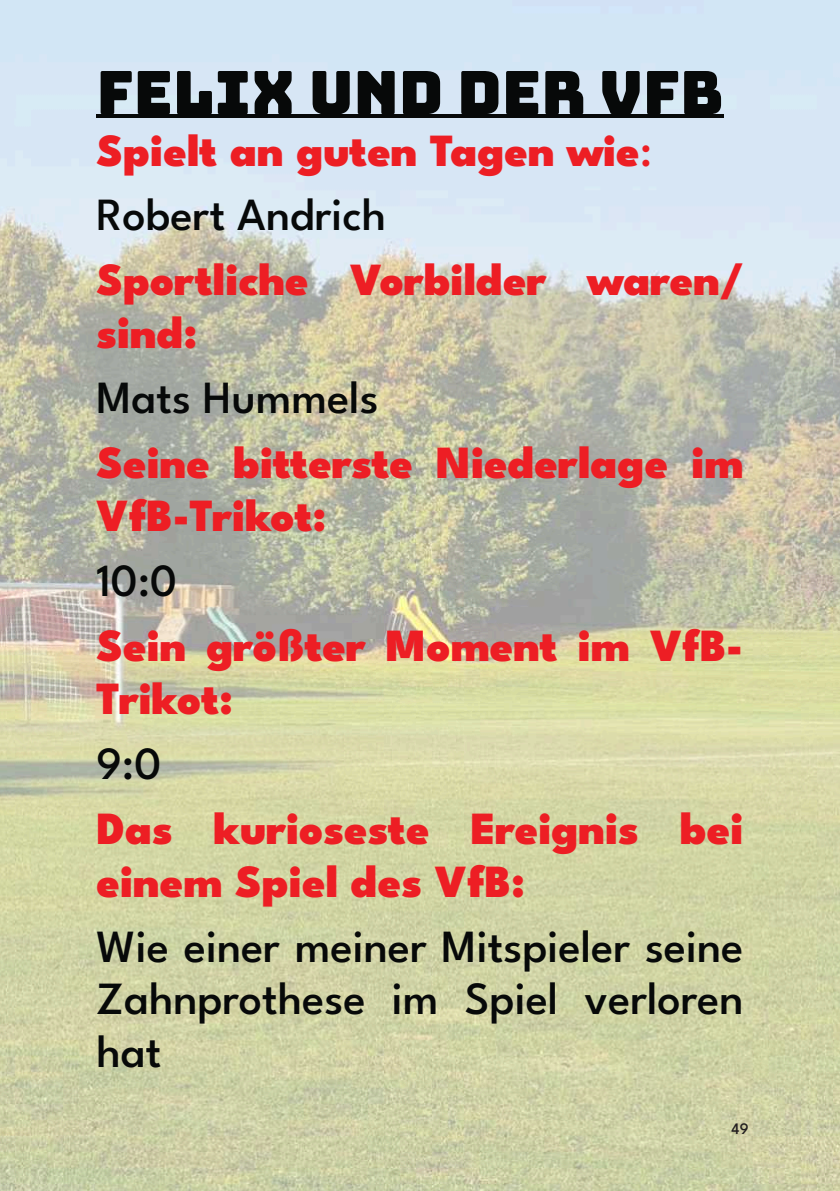
<style>
.page{position:relative;width:840px;height:1191px;background:#fff}
.page>*{position:absolute;margin:0;border:0;box-sizing:border-box;transform-origin:0 0}
.t1{font:60px "Bungee";color:#070909}
.t2{font:900 46px/52.8px "League Spartan";color:#ed1e24}
.t3{font:500 46px/53px "League Spartan";color:#070909;text-align:justify}
.t4{font:500 16px "League Spartan";color:#231f20}
.s1{font-weight:500}
.s2{font-weight:500;color:#070909}
</style>
<div class="page">
<img style="left:0;top:0;width:839px;height:1191px">
<hr style="left:96px;top:114px;width:627px;height:3px;background:#070909">
<h1 class="t1" style="left:96px;top:58px;width:628px">FELIX UND DER VFB</h1>
<p class="t2" style="left:96px;top:114px;width:557px;line-height:64.8px">Spielt an guten Tagen wie<span class="s1">:<br></span><span class="s2">Robert Andrich</span></p>
<p class="t2" style="left:96px;top:250px;width:648px">Sportliche Vorbilder waren/ sind:</p>
<p class="t3" style="left:96px;top:367px;width:283px">Mats Hummels</p>
<p class="t2" style="left:96px;top:433px;width:648px">Seine bitterste Niederlage im<br>VfB-Trikot:</p>
<p class="t3" style="left:96px;top:550px;width:82px">10:0</p>
<p class="t2" style="left:96px;top:615px;width:648px">Sein größter Moment im VfB-<br>Trikot:</p>
<p class="t3" style="left:96px;top:733px;width:66px">9:0</p>
<p class="t2" style="left:96px;top:798px;width:648px">Das kurioseste Ereignis bei einem Spiel des VfB:</p>
<p class="t3" style="left:96px;top:915px;width:648px">Wie einer meiner Mitspieler seine Zahnprothese im Spiel verloren hat</p>
<p class="t4" style="left:731px;top:1116px;width:18px">49</p>
</div>
